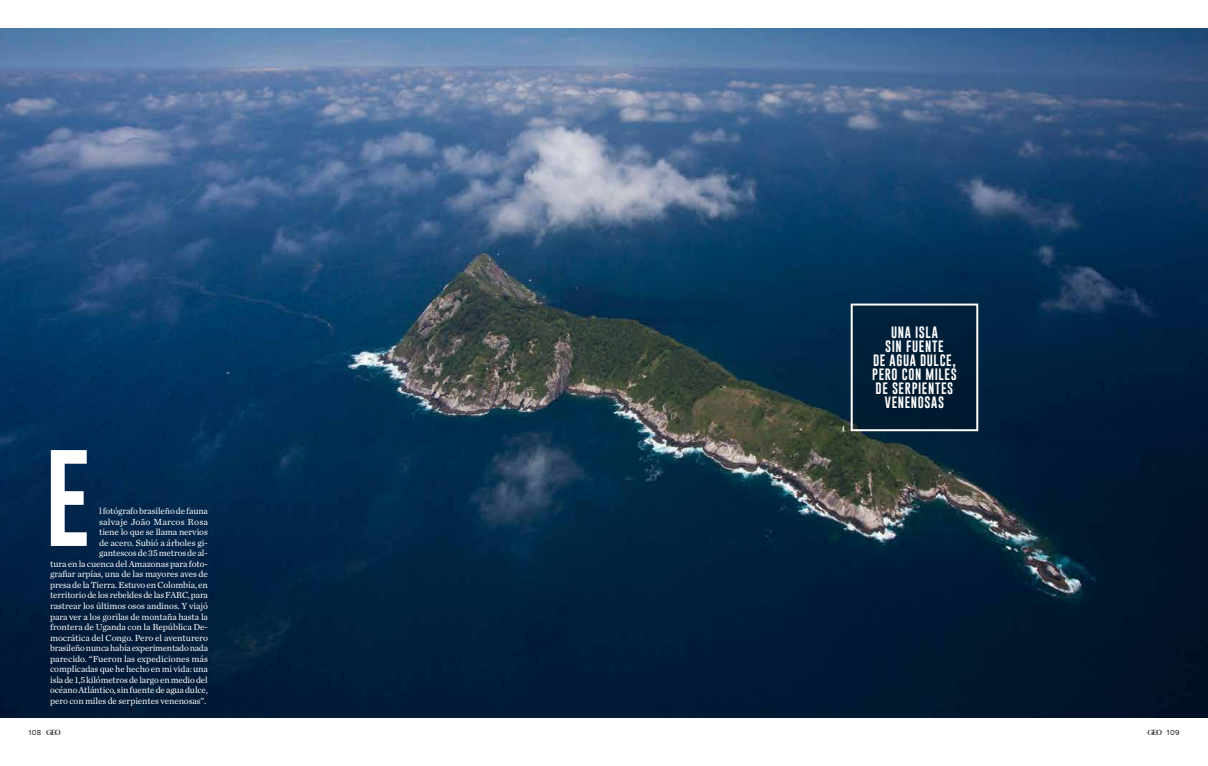
<style>
.page{position:relative;width:1208px;height:766px;background:#fff}
.page>*{position:absolute;margin:0;border:0;box-sizing:border-box;transform-origin:0 0}
.t1{font:100px "Gobold";color:#fff}
.t2{font:12px/14px "Gobold";letter-spacing:.05em;color:#fff;text-align:center}
.t3{font:9.2px/10.5px "Chronicle Text G1";letter-spacing:-.01em;color:#fff;text-align:right}
.t4{font:7px "Amsi Pro";letter-spacing:.045em;color:#000}
.s1{font-family:"GEO Logo Neu";font-size:6.8px}
</style>
<div class="page">
<img style="left:0;top:28px;width:1208px;height:689px">
<div style="left:850px;top:303px;width:128px;height:128px;background:#001c33"></div>
<div style="left:850px;top:303px;width:128px;height:128px;border:2px solid #fff"></div>
<h1 class="t1" style="left:45px;top:434px;width:48px">E</h1>
<p class="t3" style="left:50px;top:505px;width:159px">l fotógrafo brasileño de fauna<br>salvaje João Marcos Rosa<br>tiene lo que se llama nervios<br>de acero. Subió a árboles gi-<br>gantescos de 35 metros de al-<br>tura en la cuenca del Amazonas para foto&shy;grafiar arpías, una de las mayores aves de presa de la Tierra. Estuvo en Colombia, en territorio de los rebeldes de las FARC, para rastrear los últimos osos andinos. Y viajó para ver a los gorilas de montaña hasta la frontera de Uganda con la República De&shy;mocrática del Congo. Pero el aventurero brasileño nunca había experimentado nada parecido. “Fueron las expediciones más complicadas que he hecho en mi vida: una isla de 1,5 kilómetros de largo en medio del océano Atlántico, sin fuente de agua dulce, pero con miles de serpientes venenosas”.</p>
<h2 class="t2" style="left:872px;top:325px;width:86px">UNA ISLA<br>SIN FUENTE<br>DE AGUA DULCE,<br>PERO CON MILES<br>DE SERPIENTES<br>VENENOSAS</h2>
<p class="t4" style="left:28px;top:727px;width:34px">108 <span class="s1">G</span></p>
<p class="t4" style="left:1147px;top:727px;width:33px"><span class="s1">G</span> 109</p>
</div>
